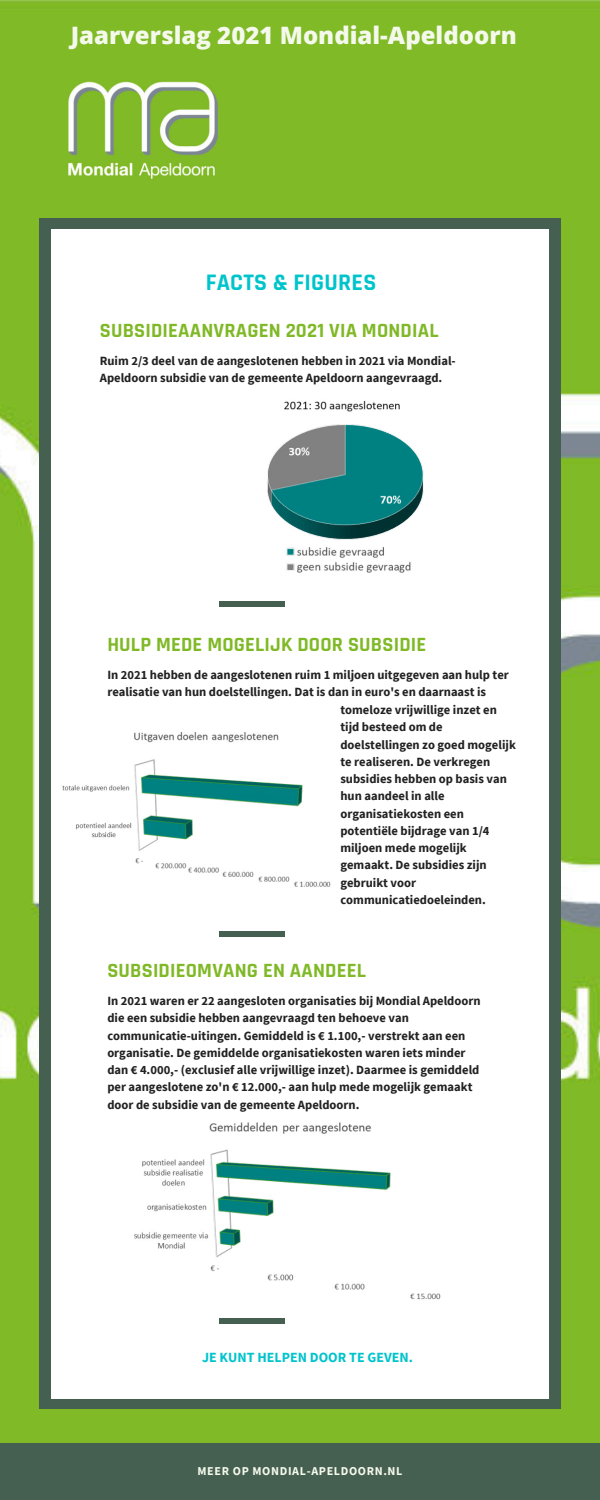
<style>
.page{position:relative;width:600px;height:1500px;background:#fff}
.page>*{position:absolute;margin:0;border:0;box-sizing:border-box;transform-origin:0 0}
.t1{font:800 24px "Open Sans";color:#f4f9eb}
.t2{font:700 24px "Rajdhani";letter-spacing:.01em;color:#00c4cc}
.t3{font:700 20.4px "Rajdhani";letter-spacing:.01em;color:#80b927}
.t4{font:700 14px "Source Sans Pro";color:#00c4cc}
.t5{font:700 12.6px/17.2px "Source Sans Pro";color:#222}
.t6{font:700 12px "Source Sans Pro";letter-spacing:.055em;color:#f4f9eb}
</style>
<div class="page">
<img style="left:0;top:0;width:600px;height:1443px">
<div style="left:39px;top:218px;width:522px;height:1190px;background:#455f51"></div>
<div style="left:51px;top:229px;width:498px;height:1170px;background:#fff"></div>
<div style="left:0;top:1443px;width:600px;height:57px;background:#455f51"></div>
<div style="left:219px;top:601px;width:66px;height:6px;background:#455f51"></div>
<div style="left:219px;top:931px;width:66px;height:6px;background:#455f51"></div>
<div style="left:219px;top:1318px;width:66px;height:6px;background:#455f51"></div>
<img style="left:51px;top:51px;width:184px;height:167px">
<img style="left:267px;top:400px;width:157px;height:173px">
<img style="left:134px;top:1122px;width:307px;height:178px">
<img style="left:62px;top:732px;width:269px;height:155px">
<h1 class="t1" style="left:71px;top:17px;width:448px">Jaarverslag 2021 Mondial-Apeldoorn</h1>
<h1 class="t2" style="left:206px;top:268px;width:172px">FACTS &amp; FIGURES</h1>
<h2 class="t3" style="left:100px;top:318px;width:340px">SUBSIDIEAANVRAGEN 2021 VIA MONDIAL</h2>
<p class="t5" style="left:100px;top:352px;width:357px">Ruim 2/3 deel van de aangeslotenen hebben in 2021 via Mondial-<br>Apeldoorn subsidie van de gemeente Apeldoorn aangevraagd.</p>
<h2 class="t3" style="left:107px;top:632px;width:320px">HULP MEDE MOGELIJK DOOR SUBSIDIE</h2>
<p class="t5" style="left:107px;top:666px;width:403px">In 2021 hebben de aangeslotenen ruim 1 miljoen uitgegeven aan hulp ter realisatie van hun doelstellingen. Dat is dan in euro's en daarnaast is</p>
<p class="t5" style="left:340px;top:701px;width:177px">tomeloze vrijwillige inzet en tijd besteed om de doelstellingen zo goed mogelijk te realiseren. De verkregen subsidies hebben op basis van hun aandeel in alle organisatiekosten een potentiële bijdrage van 1/4 miljoen mede mogelijk gemaakt. De subsidies zijn gebruikt voor communicatiedoeleinden.</p>
<h2 class="t3" style="left:107px;top:958px;width:260px">SUBSIDIEOMVANG EN AANDEEL</h2>
<p class="t5" style="left:107px;top:992px;width:375px">In 2021 waren er 22 aangesloten organisaties bij Mondial Apeldoorn die een subsidie hebben aangevraagd ten behoeve van communicatie-uitingen. Gemiddeld is € 1.100,- verstrekt aan een organisatie. De gemiddelde organisatiekosten waren iets minder dan € 4.000,- (exclusief alle vrijwillige inzet). Daarmee is gemiddeld per aangeslotene zo'n € 12.000,- aan hulp mede mogelijk gemaakt door de subsidie van de gemeente Apeldoorn.</p>
<p class="t4" style="left:202px;top:1348px;width:213px">JE KUNT HELPEN DOOR TE GEVEN.</p>
<p class="t6" style="left:198px;top:1463px;width:206px">MEER OP MONDIAL-APELDOORN.NL</p>
</div>
